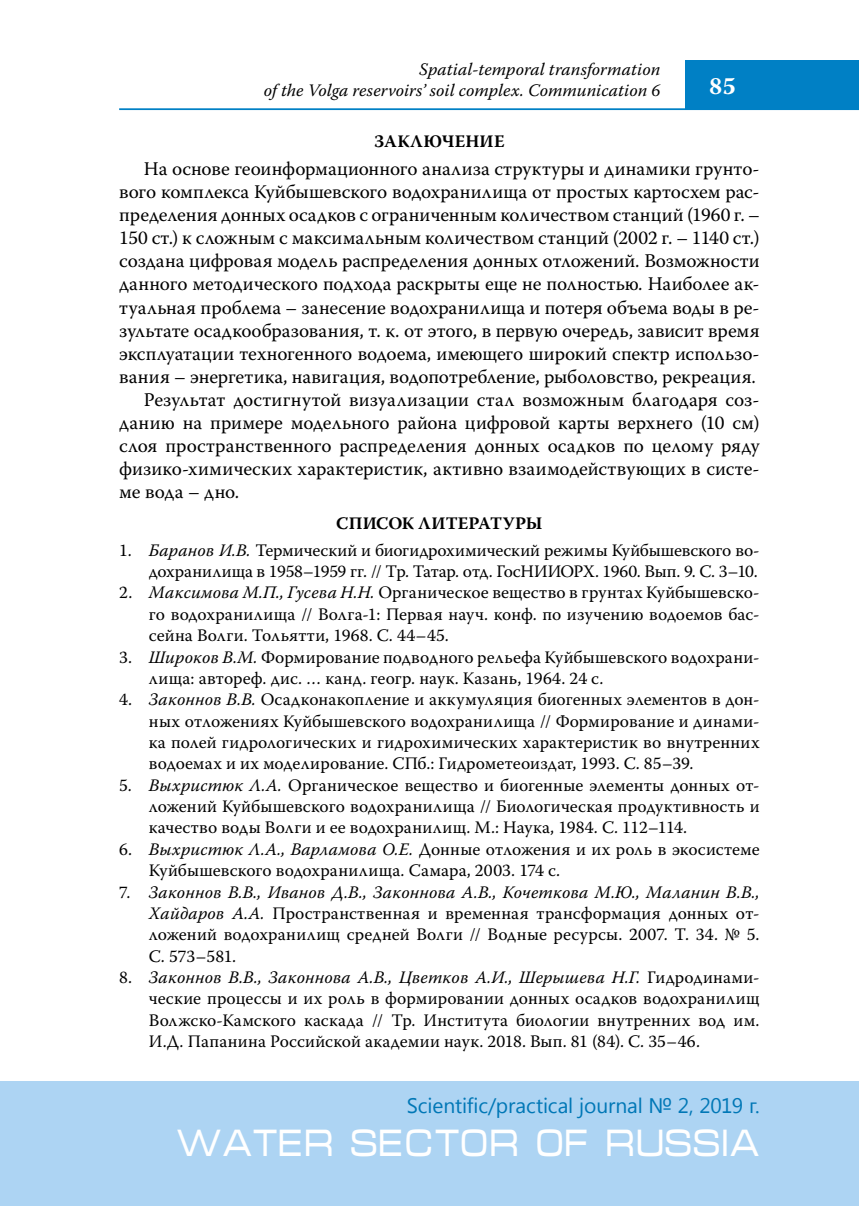
<style>
.page{position:relative;width:859px;height:1206px;background:#fff}
.page>*{position:absolute;margin:0;border:0;box-sizing:border-box;transform-origin:0 0}
.t1{font:38.5px "Micra C";color:#fff;scale:.83 1}
.t2{font:700 24.5px "Warnock Pro";color:#fff}
.t3{font:21px "Segoe UI";letter-spacing:-.005em;color:#0077b6}
.t4{font:19.25px "Warnock Pro";color:#000}
.t5{font:17.5px/21.3px "Warnock Pro";letter-spacing:.005em;color:#000;text-align:justify}
.t6{font:italic 17.5px/21px "Warnock Pro";color:#000;text-align:right}
.t7{font:700 17.5px "Warnock Pro";letter-spacing:.015em;color:#000}
.s1{font-style:italic}
</style>
<div class="page">
<hr style="left:119px;top:108px;width:739px;height:2px;background:#0080c5">
<div style="left:685px;top:60px;width:173px;height:50px;background:#0080c5"></div>
<div style="left:0;top:1081px;width:858px;height:124px;background:#add4f3"></div>
<p class="t6" style="left:264px;top:59px;width:398px">Spatial-temporal transformation<br>of the Volga reservoirs’ soil complex. Communication 6</p>
<h2 class="t2" style="left:708px;top:71px;width:28px">85</h2>
<p class="t7" style="left:374px;top:131px;width:51px">ЗАКЛЮЧЕ</p>
<p class="t7" style="left:465px;top:131px;width:28px">НИЕ</p>
<p class="t4" style="left:144px;top:157px;width:617px">На основе геоинформационного анализа структуры и динамики грунто-</p>
<p class="t4" style="left:119px;top:180px;width:641px">вого комплекса Куйбышевского водохранилища от простых картосхем рас-</p>
<p class="t4" style="left:119px;top:203px;width:641px">пределения донных осадков с ограниченным количеством станций (1960 г. –</p>
<p class="t4" style="left:119px;top:226px;width:641px">150 ст.) к сложным с максимальным количеством станций (2002 г. – 1140 ст.)</p>
<p class="t4" style="left:119px;top:249px;width:641px">создана цифровая модель распределения донных отложений. Возможности</p>
<p class="t4" style="left:119px;top:272px;width:641px">данного методического подхода раскрыты еще не полностью. Наиболее ак-</p>
<p class="t4" style="left:119px;top:296px;width:641px">туальная проблема – занесение водохранилища и потеря объема воды в ре-</p>
<p class="t4" style="left:119px;top:319px;width:641px">зультате осадкообразования, т. к. от этого, в первую очередь, зависит время</p>
<p class="t4" style="left:119px;top:342px;width:641px">эксплуатации техногенного водоема, имеющего широкий спектр использо-</p>
<p class="t4" style="left:119px;top:365px;width:638px">вания – энергетика, навигация, водопотребление, рыболовство, рекреация.</p>
<p class="t4" style="left:144px;top:388px;width:617px">Результат достигнутой визуализации стал возможным благодаря соз-</p>
<p class="t4" style="left:119px;top:411px;width:641px">данию на примере модельного района цифровой карты верхнего (10 см)</p>
<p class="t4" style="left:119px;top:434px;width:641px">слоя пространственного распределения донных осадков по целому ряду</p>
<p class="t4" style="left:119px;top:457px;width:641px">физико-химических характеристик, активно взаимодействующих в систе-</p>
<p class="t4" style="left:119px;top:480px;width:122px">ме вода – дно.</p>
<p class="t7" style="left:336px;top:513px;width:41px">СПИСО</p>
<p class="t7" style="left:402px;top:513px;width:30px">К ЛИТЕ</p>
<p class="t7" style="left:468px;top:513px;width:74px">РАТУРЫ</p>
<p class="t5" style="left:119px;top:539px;width:641px;text-align:right">1. <span class="s1">Баранов И.В.</span> Термический и биогидрохимический режимы Куйбышевского во&shy;дохранилища в 1958–1959 гг. // Тр. Татар. отд. ГосНИИОРХ. 1960. Вып. 9. С. 3–10.</p>
<p class="t5" style="left:149px;top:581px;width:612px;text-indent:-30px">2. <span class="s1">Максимова М.П., Гусева Н.Н.</span> Органическое вещество в грунтах Куйбышевско&shy;го водохранилища // Волга-1: Первая науч. конф. по изучению водоемов бас&shy;сейна Волги. Тольятти, 1968. С. 44–45.</p>
<p class="t5" style="left:149px;top:646px;width:612px;text-indent:-30px">3. <span class="s1">Широков В.М.</span> Формирование подводного рельефа Куйбышевского водохрани&shy;лища: автореф. дис. … канд. геогр. наук. Казань, 1964. 24 с.</p>
<p class="t5" style="left:149px;top:688px;width:612px;text-indent:-30px">4. <span class="s1">Законнов В.В.</span> Осадконакопление и аккумуляция биогенных элементов в дон&shy;ных отложениях Куйбышевского водохранилища // Формирование и динами&shy;ка полей гидрологических и гидрохимических характеристик во внутренних водоемах и их моделирование. СПб.: Гидрометеоиздат, 1993. С. 85–39.</p>
<p class="t5" style="left:149px;top:774px;width:612px;text-indent:-30px">5. <span class="s1">Выхристюк Л.А.</span> Органическое вещество и биогенные элементы донных от&shy;ложений Куйбышевского водохранилища // Биологическая продуктивность и качество воды Волги и ее водохранилищ. М.: Наука, 1984. С. 112–114.</p>
<p class="t5" style="left:149px;top:838px;width:612px;text-indent:-30px">6. <span class="s1">Выхристюк Л.А., Варламова О.Е.</span> Донные отложения и их роль в экосистеме<br>Куйбышевского водохранилища. Самара, 2003. 174 с.</p>
<p class="t5" style="left:149px;top:880px;width:612px;text-indent:-30px">7. <span class="s1">Законнов В.В., Иванов Д.В., Законнова А.В., Кочеткова М.Ю., Маланин В.В., Хайдаров А.А.</span> Пространственная и временная трансформация донных от&shy;ложений водохранилищ средней Волги // Водные ресурсы. 2007. Т. 34. № 5.<br>С. 573–581.</p>
<p class="t5" style="left:149px;top:966px;width:612px;text-indent:-30px">8. <span class="s1">Законнов В.В., Законнова А.В., Цветков А.И., Шерышева Н.Г.</span> Гидродинами&shy;ческие процессы и их роль в формировании донных осадков водохранилищ Волжско-Камского каскада // Тр. Института биологии внутренних вод им.<br>И.Д. Папанина Российской академии наук. 2018. Вып. 81 (84). С. 35–46.</p>
<p class="t3" style="left:406px;top:1090px;width:354px">scientific/practical journal № 2, 2019 г.</p>
<h1 class="t1" style="left:175px;top:1126px;width:705px">WATER SECTOR OF RUSSIA</h1>
</div>
